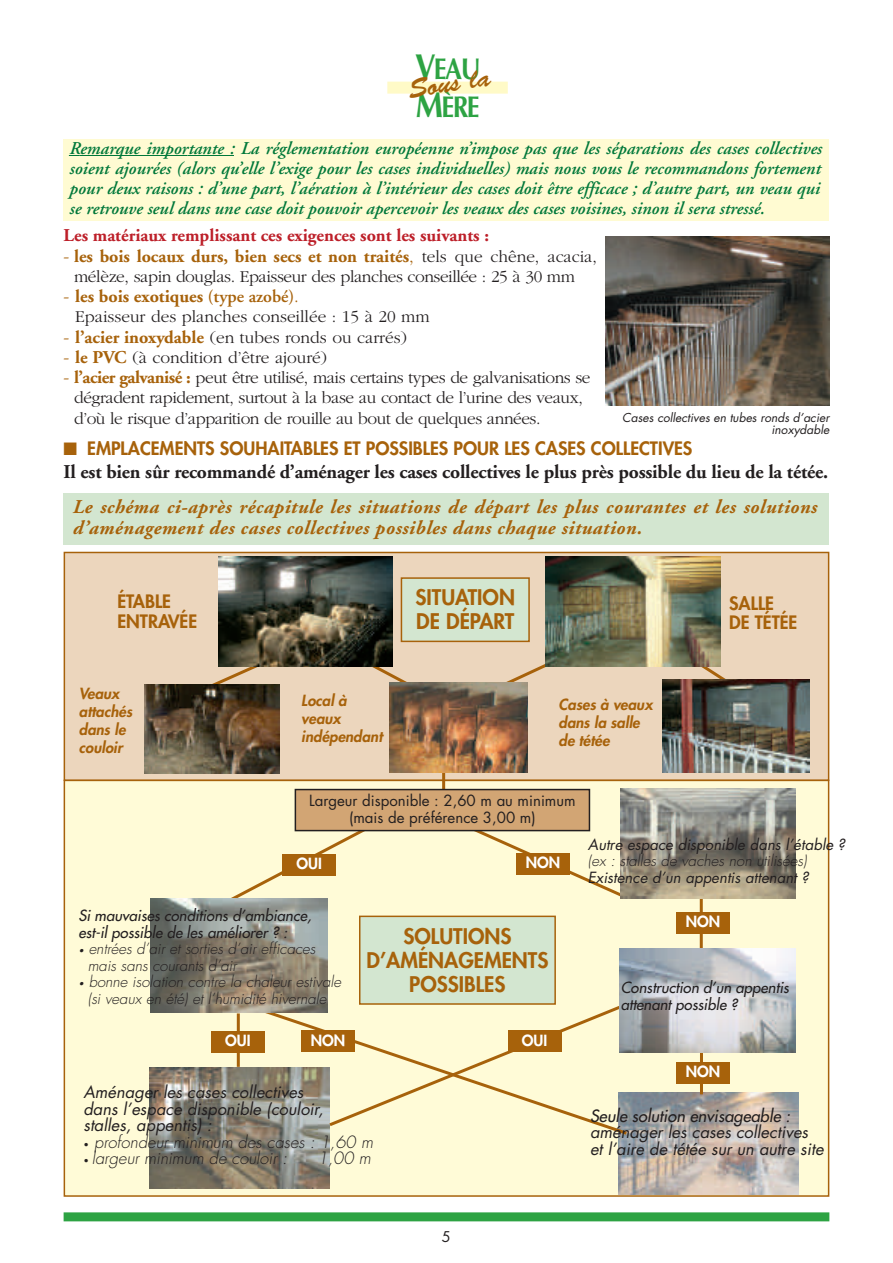
<style>
.page{position:relative;width:893px;height:1263px;background:#fff}
.page>*{position:absolute;margin:0;border:0;box-sizing:border-box;transform-origin:0 0}
.t1{font:700 30px/37.5px "Optima";letter-spacing:-.055em;color:#2da343;scale:.85 1}
.t2{font:27px "Brush Script";color:#a7620b}
.t3{font:800 21px/24px "Futura";color:#a7620b}
.t4{font:italic 700 19.5px/21px "Adobe Garamond";letter-spacing:.025em;color:#a7620b}
.t5{font:700 19.5px "Adobe Garamond";letter-spacing:-.01em;color:#231f20}
.t6{font:italic 600 18px/20.2px "Adobe Garamond";color:#00783a;text-align:justify}
.t7{font:700 18px "Adobe Garamond";color:#a7620b}
.t8{font:800 18px/19.5px "Futura";color:#a7620b}
.t9{font:700 18px "Adobe Garamond";color:#bd1f29}
.t10{font:300 17.25px/20.2px "Garamond";letter-spacing:-.025em;color:#231f20}
.t11{font:300 17.25px "Garamond";color:#231f20}
.t12{font:italic 16.5px/16.5px "Futura";color:#231f20}
.t13{font:italic 300 16.5px "Futura";color:#231f20}
.t14{font:italic 16.5px "Futura";color:#231f20}
.t15{font:italic 300 15px/16.5px "Futura";color:#231f20}
.t16{font:italic 15px/17.2px "Futura";color:#231f20;text-align:center}
.t17{font:italic 15px/16.5px "Futura";color:#231f20}
.t18{font:italic 800 15px/18px "Futura";color:#a7620b}
.t19{font:800 15px "Futura";color:#fff}
.t20{font:italic 14.4px "Futura";color:#231f20}
.t21{font:italic 12px/12px "Futura";color:#231f20;text-align:right}
.s1{font-size:36px}
.s2{font-family:"Garamond";font-weight:300}
.s3{font-family:"Garamond";font-weight:300;font-size:17.25px;color:#231f20}
.s4{font-weight:600}
.s5{font-size:18px;color:#a7620b}
.s6{font-family:"Adobe Garamond";font-weight:700;font-size:18px;color:#a7620b}
.s7{font-size:9px}
</style>
<div class="page">
<div style="left:64px;top:139px;width:765px;height:82px;background:#fffbd2"></div>
<div style="left:387px;top:82px;width:121px;height:12px;background:#fffac7"></div>
<div style="left:64px;top:1212px;width:765px;height:9px;background:#2da343"></div>
<div style="left:64px;top:780px;width:764px;height:416px;background:#fffbd7"></div>
<img style="left:150px;top:1067px;width:179px;height:121px">
<div style="left:64px;top:552px;width:764px;height:228px;background:#ecd6bd"></div>
<div style="left:64px;top:552px;width:765px;height:229px;border:2px solid #a7620b"></div>
<img style="left:618px;top:1093px;width:180px;height:101px">
<div style="left:401px;top:578px;width:128px;height:63px;background:#d3e6d0"></div>
<div style="left:400px;top:577px;width:130px;height:65px;border:2px solid #a7620b"></div>
<div style="left:360px;top:916px;width:195px;height:88px;background:#d3e6d0"></div>
<div style="left:359px;top:916px;width:197px;height:89px;border:2px solid #a7620b"></div>
<svg style="left:212px;top:667px;width:46px;height:17px"></svg>
<svg style="left:506px;top:664px;width:40px;height:18px"></svg>
<svg style="left:231px;top:831px;width:149px;height:83px"></svg>
<svg style="left:327px;top:1002px;width:293px;height:5px"></svg>
<svg style="left:372px;top:650px;width:35px;height:32px"></svg>
<svg style="left:693px;top:659px;width:49px;height:21px"></svg>
<svg style="left:451px;top:817px;width:177px;height:82px"></svg>
<svg style="left:258px;top:1007px;width:372px;height:130px"></svg>
<hr style="left:442px;top:758px;width:3px;height:31px;background:#a7620b">
<div style="left:282px;top:854px;width:54px;height:21px;background:#a7620b"></div>
<div style="left:508px;top:1031px;width:53px;height:21px;background:#a7620b"></div>
<div style="left:516px;top:853px;width:54px;height:21px;background:#a7620b"></div>
<hr style="left:699px;top:899px;width:3px;height:54px;background:#a7620b">
<hr style="left:700px;top:1036px;width:3px;height:58px;background:#a7620b">
<hr style="left:237px;top:1013px;width:3px;height:54px;background:#a7620b">
<div style="left:676px;top:912px;width:53px;height:21px;background:#a7620b"></div>
<div style="left:676px;top:1062px;width:53px;height:22px;background:#a7620b"></div>
<div style="left:301px;top:1031px;width:54px;height:21px;background:#a7620b"></div>
<div style="left:211px;top:1031px;width:53px;height:21px;background:#a7620b"></div>
<img style="left:389px;top:682px;width:139px;height:91px">
<img style="left:144px;top:684px;width:136px;height:89px">
<img style="left:218px;top:556px;width:174px;height:111px">
<img style="left:545px;top:556px;width:175px;height:111px">
<img style="left:151px;top:898px;width:176px;height:114px">
<div style="left:295px;top:790px;width:294px;height:41px;background:#d2a574"></div>
<div style="left:294px;top:789px;width:296px;height:42px;border:2px solid #231f20"></div>
<img style="left:662px;top:680px;width:147px;height:93px">
<div style="left:64px;top:493px;width:765px;height:51px;background:#d3e6d0"></div>
<img style="left:620px;top:789px;width:175px;height:109px">
<img style="left:620px;top:948px;width:175px;height:104px">
<hr style="left:80px;top:155px;width:35px;height:1px;background:#00783a">
<hr style="left:115px;top:155px;width:72px;height:1px;background:#00783a">
<hr style="left:188px;top:155px;width:46px;height:1px;background:#00783a">
<img style="left:606px;top:237px;width:223px;height:169px">
<h1 class="t1" style="left:415px;top:53px;width:79px"><span class="s1">V</span>EAU<br><span class="s1">M</span>ÈRE</h1>
<h2 class="t2" style="left:407px;top:82px;width:84px;rotate:-9deg">Sous la</h2>
<p class="t6" style="left:69px;top:139px;width:754px">Remarque importante : La réglementation européenne n’impose pas que les séparations des cases collectives soient ajourées (alors qu’elle l’exige pour les cases individuelles) mais nous vous le recommandons fortement pour deux raisons : d’une part, l’aération à l’intérieur des cases doit être efficace ; d’autre part, un veau qui se retrouve seul dans une case doit pouvoir apercevoir les veaux des cases voisines, sinon il sera stressé.</p>
<p class="t9" style="left:64px;top:228px;width:427px">Les matériaux remplissant ces exigences sont les suivants :</p>
<p class="t7" style="left:64px;top:249px;width:535px"><span class="s2">-</span> les bois locaux durs, bien secs et non traités<span class="s2">,</span> <span class="s3">tels que chêne, acacia,</span></p>
<p class="t10" style="left:74px;top:268px;width:502px">mélèze, sapin douglas. Epaisseur des planches conseillée : 25 à 30 mm</p>
<p class="t7" style="left:64px;top:289px;width:237px"><span class="s2">-</span> les bois exotiques <span class="s4">(type azobé)</span><span class="s2">.</span></p>
<p class="t11" style="left:75px;top:310px;width:356px">Epaisseur des planches conseillée : 15 à 20 mm</p>
<p class="t11" style="left:64px;top:331px;width:345px"><span class="s5">-</span> <span class="s6">l’acier inoxydable</span> (en tubes ronds ou carrés)</p>
<p class="t11" style="left:64px;top:351px;width:265px"><span class="s5">-</span> <span class="s6">le PVC</span> (à condition d’être ajouré)</p>
<p class="t10" style="left:74px;top:369px;width:518px;text-indent:-11px"><span class="s5">-</span> <span class="s6">l’acier galvanisé :</span> peut être utilisé, mais certains types de galvanisations se dégradent rapidement, surtout à la base au contact de l’urine des veaux, d’où le risque d’apparition de rouille au bout de quelques années.</p>
<p class="t21" style="left:622px;top:412px;width:208px">Cases collectives en tubes ronds d’acier inoxydable</p>
<p class="t8" style="left:64px;top:440px;width:630px">■ EMPLACEMENTS SOUHAITABLES ET POSSIBLES POUR LES CASES COLLECTIVES</p>
<p class="t5" style="left:64px;top:464px;width:766px">Il est bien sûr recommandé d’aménager les cases collectives le plus près possible du lieu de la tétée.</p>
<p class="t4" style="left:72px;top:498px;width:746px">Le schéma ci-après récapitule les situations de départ les plus courantes et les solutions d’aménagement des cases collectives possibles dans chaque situation.</p>
<p class="t3" style="left:415px;top:587px;width:101px">SITUATION<br>DE DÉPART</p>
<p class="t8" style="left:117px;top:593px;width:81px">ÉTABLE<br>ENTRAVÉE</p>
<p class="t8" style="left:729px;top:595px;width:70px">SALLE<br>DE TÉTÉE</p>
<p class="t18" style="left:79px;top:685px;width:57px">Veaux attachés dans le couloir</p>
<p class="t18" style="left:558px;top:697px;width:98px">Cases à veaux dans la salle de tétée</p>
<p class="t18" style="left:301px;top:692px;width:85px">Local à veaux indépendant</p>
<p class="t16" style="left:309px;top:793px;width:270px">Largeur disponible : 2,60 m au minimum (mais de préférence 3,00 m)</p>
<p class="t19" style="left:296px;top:856px;width:27px">OUI</p>
<p class="t17" style="left:78px;top:908px;width:237px">Si mauvaises conditions d’ambiance, est-il possible de les améliorer ? :</p>
<p class="t15" style="left:88px;top:942px;width:229px;text-indent:-9px"><span class="s7">•</span> entrées d’air et sorties d’air efficaces mais sans courants d’air</p>
<p class="t15" style="left:78px;top:975px;width:264px;text-align:center"><span class="s7">•</span> bonne isolation contre la chaleur estivale (si veaux en été) et l’humidité hivernale</p>
<p class="t19" style="left:225px;top:1033px;width:27px">OUI</p>
<p class="t19" style="left:311px;top:1033px;width:36px">NON</p>
<p class="t19" style="left:526px;top:855px;width:36px">NON</p>
<p class="t3" style="left:366px;top:926px;width:183px;text-align:center">SOLUTIONS<br>D’AMÉNAGEMENTS<br>POSSIBLES</p>
<p class="t19" style="left:522px;top:1033px;width:27px">OUI</p>
<p class="t12" style="left:83px;top:1085px;width:242px">Aménager les cases collectives dans l’espace disponible (couloir, stalles, appentis) :</p>
<p class="t13" style="left:83px;top:1134px;width:291px"><span class="s7">•</span> profondeur minimum des cases : 1,60 m</p>
<p class="t13" style="left:83px;top:1151px;width:205px"><span class="s7">•</span> largeur minimum de couloir :</p>
<p class="t13" style="left:318px;top:1151px;width:54px">1,00 m</p>
<p class="t16" style="left:588px;top:837px;width:259px">Autre espace disponible dans l’étable ?</p>
<p class="t15" style="left:588px;top:854px;width:220px">(ex : stalles de vaches non utilisées)</p>
<p class="t16" style="left:588px;top:870px;width:222px">Existence d’un appentis attenant ?</p>
<p class="t19" style="left:685px;top:914px;width:36px">NON</p>
<p class="t17" style="left:620px;top:981px;width:172px">Construction d’un appentis attenant possible ?</p>
<p class="t19" style="left:685px;top:1064px;width:36px">NON</p>
<p class="t14" style="left:590px;top:1107px;width:205px">Seule solution envisageable :</p>
<p class="t12" style="left:590px;top:1125px;width:235px">aménager les cases collectives et l’aire de tétée sur un autre site</p>
<p class="t20" style="left:442px;top:1230px;width:13px">5</p>
</div>
